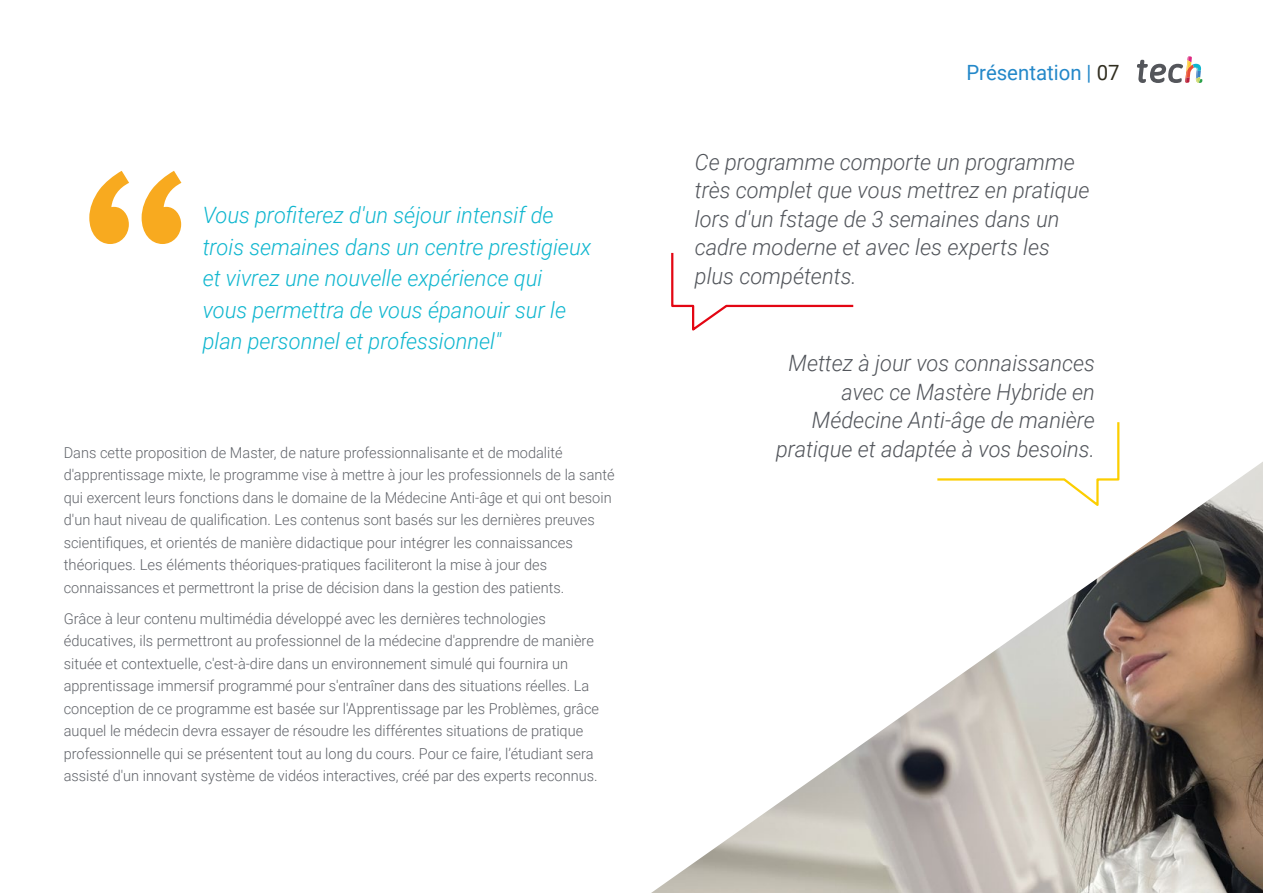
<style>
.page{position:relative;width:1263px;height:893px;background:#fff}
.page>*{position:absolute;margin:0;border:0;box-sizing:border-box;transform-origin:0 0}
.t1{font:italic 300 22.5px/28.5px "Roboto";color:#52555b;text-align:right}
.t2{font:italic 300 22.5px/31.5px "Roboto";color:#0fb6cf}
.t3{font:21px "Roboto";color:#2488c9}
.t4{font:300 15px/22.5px "Roboto";color:#61646a}
.s1{color:#312e20}
</style>
<div class="page">
<svg style="left:1137px;top:56px;width:65px;height:27px"></svg>
<svg style="left:89px;top:171px;width:92px;height:73px"></svg>
<svg style="left:1117px;top:422px;width:3px;height:39px"></svg>
<svg style="left:671px;top:252px;width:183px;height:79px"></svg>
<img style="left:651px;top:461px;width:612px;height:432px">
<h1 class="t2" style="left:203px;top:199px;width:390px">Vous profiterez d'un séjour intensif de trois semaines dans un centre prestigieux et vivrez une nouvelle expérience qui vous permettra de vous épanouir sur le plan personnel et professionnel"</h1>
<p class="t4" style="left:64px;top:441px;width:552px">Dans cette proposition de Master, de nature professionnalisante et de modalité d'apprentissage mixte, le programme vise à mettre à jour les professionnels de la santé qui exercent leurs fonctions dans le domaine de la Médecine Anti-âge et qui ont besoin d'un haut niveau de qualification. Les contenus sont basés sur les dernières preuves scientifiques, et orientés de manière didactique pour intégrer les connaissances théoriques. Les éléments théoriques-pratiques faciliteront la mise à jour des connaissances et permettront la prise de décision dans la gestion des patients.</p>
<p class="t4" style="left:64px;top:607px;width:537px">Grâce à leur contenu multimédia développé avec les dernières technologies éducatives, ils permettront au professionnel de la médecine d'apprendre de manière située et contextuelle, c'est-à-dire dans un environnement simulé qui fournira un apprentissage immersif programmé pour s'entraîner dans des situations réelles. La conception de ce programme est basée sur l'Apprentissage par les Problèmes, grâce auquel le médecin devra essayer de résoudre les différentes situations de pratique professionnelle qui se présentent tout au long du cours. Pour ce faire, l’étudiant sera assisté d'un innovant système de vidéos interactives, créé par des experts reconnus.</p>
<h2 class="t3" style="left:966px;top:57px;width:155px">Présentation | <span class="s1">07</span></h2>
<h1 class="t1" style="left:695px;top:147px;width:396px;text-align:left">Ce programme comporte un programme très complet que vous mettrez en pratique lors d'un fstage de 3 semaines dans un cadre moderne et avec les experts les plus compétents.</h1>
<h1 class="t1" style="left:776px;top:348px;width:320px">Mettez à jour vos connaissances avec ce Mastère Hybride en<br>Médecine Anti-âge de manière pratique et adaptée à vos besoins.</h1>
</div>
